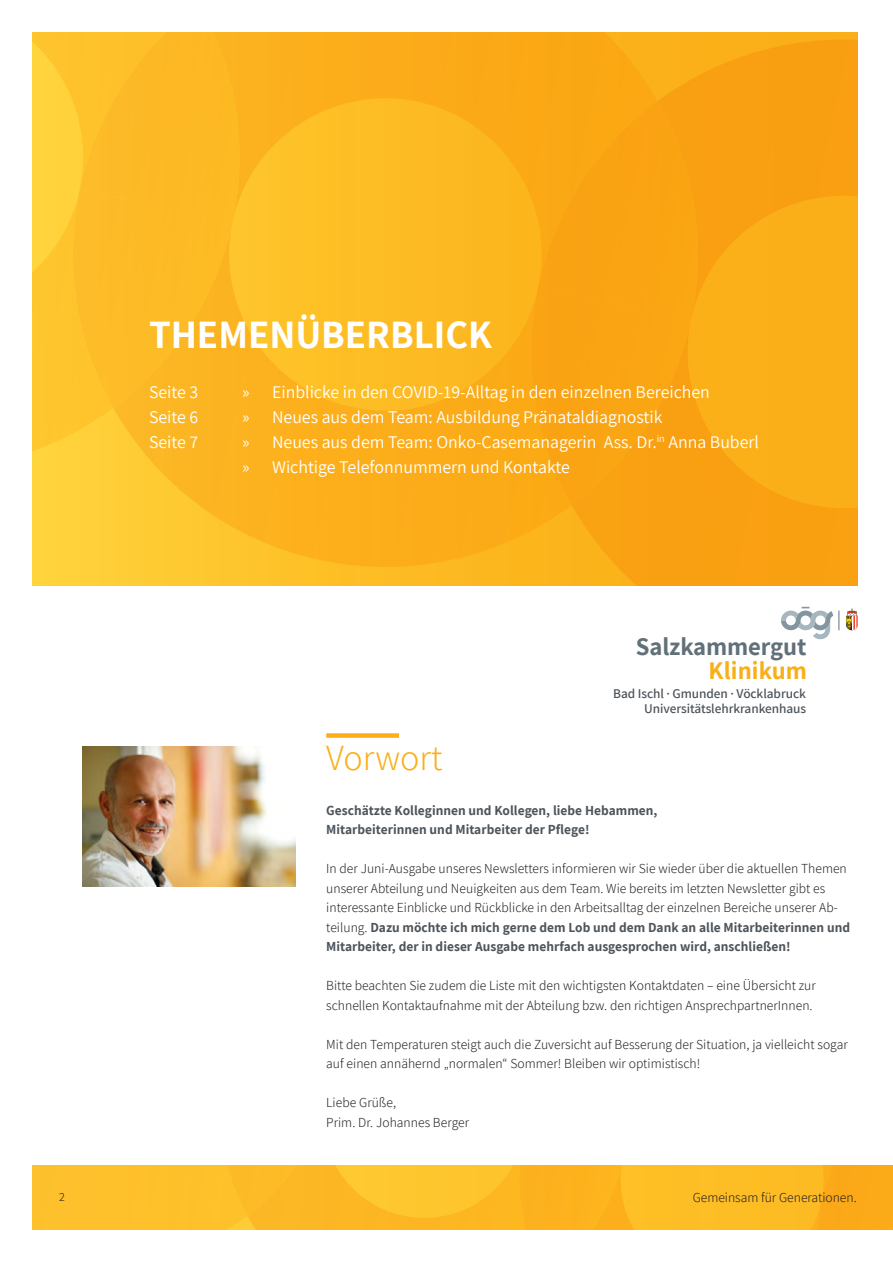
<style>
.page{position:relative;width:893px;height:1262px;background:#fff}
.page>*{position:absolute;margin:0;border:0;box-sizing:border-box;transform-origin:0 0}
.t1{font:700 39.15px "Assistant";color:#fff}
.t2{font:300 36px "Assistant";color:#faaf18}
.t3{font:700 24.75px "Assistant";letter-spacing:-.005em;color:#627179}
.t4{font:700 24.75px "Assistant";letter-spacing:.005em;color:#faaf18}
.t5{font:17.85px/24.9px "Assistant";color:#fff}
.t6{font:300 13.5px/19.5px "Assistant";letter-spacing:.005em;color:#231f20}
.t7{font:700 13.5px/19.5px "Assistant";letter-spacing:.005em;color:#4d545a}
.t8{font:600 13.35px/15.3px "Assistant";letter-spacing:-.005em;color:#4d545a;text-align:right}
.t9{font:300 12px "Assistant";color:#231f20}
.s1{font-weight:700;color:#4d545a}
</style>
<div class="page">
<svg style="left:33px;top:1166px;width:860px;height:63px;background:#fdba25"></svg>
<svg style="left:33px;top:482px;width:539px;height:104px;background:#fecc35"></svg>
<svg style="left:658px;top:33px;width:200px;height:286px;background:#f9a614"></svg>
<svg style="left:572px;top:319px;width:286px;height:267px;background:#f9a815"></svg>
<svg style="left:249px;top:33px;width:409px;height:189px;background:#fcb31d"></svg>
<svg style="left:113px;top:222px;width:459px;height:358px;background:#fcb720"></svg>
<div style="left:522px;top:101px;width:185px;height:404px;background:#faa413"></div>
<svg style="left:33px;top:33px;width:216px;height:449px;background:#fdbf2a"></svg>
<img style="left:82px;top:747px;width:214px;height:139px">
<div style="left:326px;top:733px;width:73px;height:5px;background:#faaf18"></div>
<svg style="left:846px;top:608px;width:12px;height:22px"></svg>
<svg style="left:781px;top:607px;width:58px;height:32px"></svg>
<h1 class="t1" style="left:149px;top:309px;width:344px">THEMENÜBERBLICK</h1>
<h3 class="t5" style="left:149px;top:379px;width:51px">Seite 3</h3>
<h3 class="t5" style="left:242px;top:379px;width:469px">» Einblicke in den COVID-19-Alltag in den einzelnen Bereichen</h3>
<h3 class="t5" style="left:149px;top:404px;width:51px">Seite 6</h3>
<h3 class="t5" style="left:242px;top:404px;width:422px">» Neues aus dem Team: Ausbildung Pränataldiagnostik</h3>
<h3 class="t5" style="left:149px;top:429px;width:51px">Seite 7</h3>
<h3 class="t5" style="left:242px;top:429px;width:518px">» Neues aus dem Team: Onko-Casemanagerin Ass. Dr.<sup>in</sup> Anna Buberl » Wichtige Telefonnummern und Kontakte</h3>
<h3 class="t3" style="left:636px;top:630px;width:172px">Salzkammergut</h3>
<h3 class="t4" style="left:708px;top:654px;width:100px">Klinikum</h3>
<p class="t8" style="left:613px;top:685px;width:194px">Bad Ischl · Gmunden · Vöcklabruck<br>Universitätslehrkrankenhaus</p>
<h2 class="t2" style="left:326px;top:733px;width:118px">Vorwort</h2>
<p class="t7" style="left:326px;top:800px;width:333px">Geschätzte Kolleginnen und Kollegen, liebe Hebammen,<br>Mitarbeiterinnen und Mitarbeiter der Pflege!</p>
<p class="t6" style="left:326px;top:858px;width:525px">In der Juni-Ausgabe unseres Newsletters informieren wir Sie wieder über die aktuellen Themen unserer Abteilung und Neuigkeiten aus dem Team. Wie bereits im letzten Newsletter gibt es interessante Einblicke und Rückblicke in den Arbeitsalltag der einzelnen Bereiche unserer Ab&shy;teilung. <span class="s1">Dazu möchte ich mich gerne dem Lob und dem Dank an alle Mitarbeiterinnen und Mitarbeiter, der in dieser Ausgabe mehrfach ausgesprochen wird, anschließen!</span></p>
<p class="t6" style="left:326px;top:975px;width:491px">Bitte beachten Sie zudem die Liste mit den wichtigsten Kontaktdaten – eine Übersicht zur schnellen Kontaktaufnahme mit der Abteilung bzw. den richtigen AnsprechpartnerInnen.</p>
<p class="t6" style="left:326px;top:1034px;width:523px">Mit den Temperaturen steigt auch die Zuversicht auf Besserung der Situation, ja vielleicht sogar auf einen annähernd „normalen“ Sommer! Bleiben wir optimistisch!</p>
<p class="t6" style="left:326px;top:1092px;width:144px">Liebe Grüße,<br>Prim. Dr. Johannes Berger</p>
<p class="t9" style="left:59px;top:1188px;width:7px">2</p>
<p class="t6" style="left:693px;top:1187px;width:166px">Gemeinsam für Generationen.</p>
</div>
